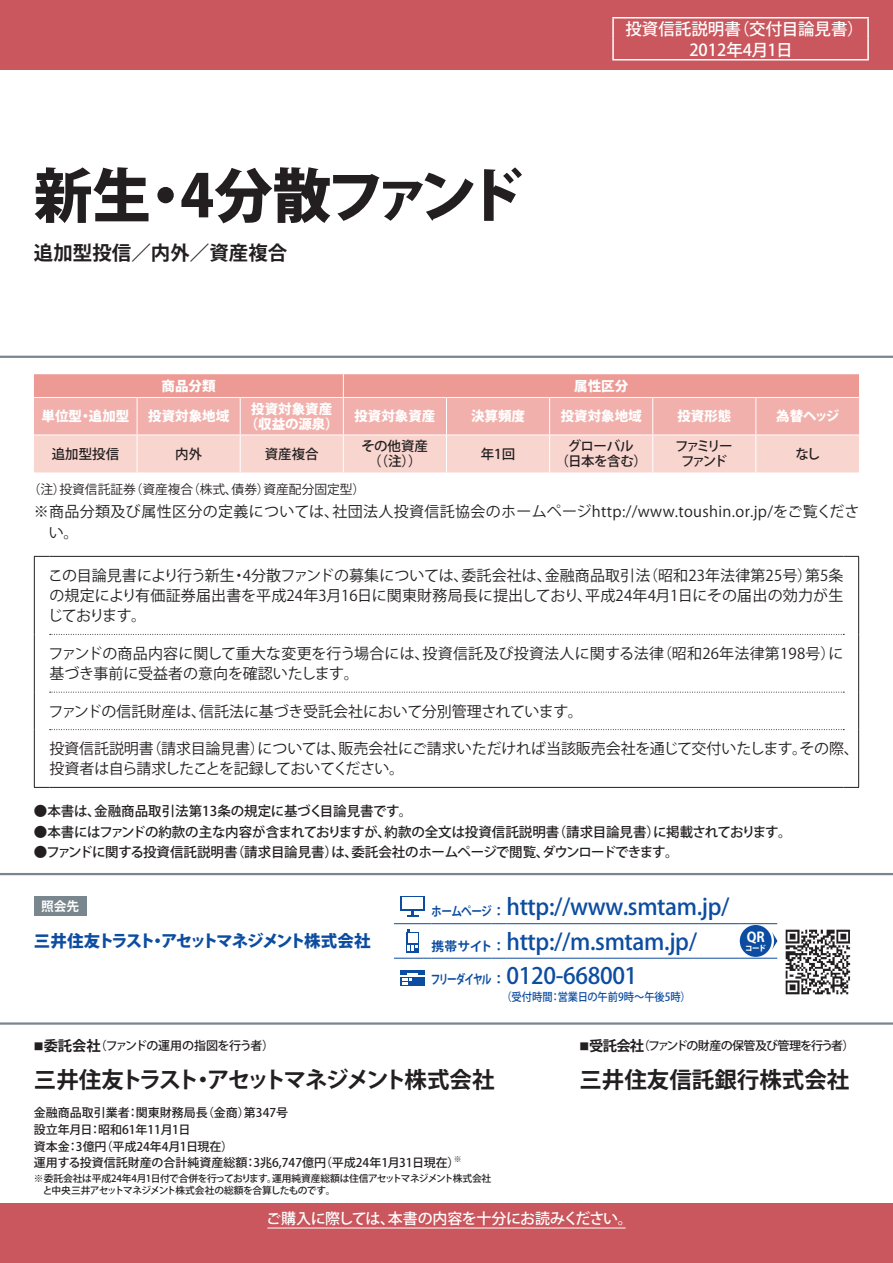
<style>
.page{position:relative;width:893px;height:1263px;background:#fff}
.page>*{position:absolute;margin:0;border:0;box-sizing:border-box;transform-origin:0 0}
.t1{font:800 58.5px "Koz Go Pro";letter-spacing:-.08em;color:#231f20}
.t2{font:500 22.5px "Koz Go Pro";letter-spacing:-.015em;color:#0d4da1}
.t3{font:700 22.5px "Koz Go Pro";letter-spacing:-.09em;color:#231f20}
.t4{font:700 22.5px "Koz Go Pro";color:#231f20}
.t5{font:700 19.5px "Koz Go Pro";color:#231f20}
.t6{font:500 16.5px "Koz Go Pro";color:#fff}
.t7{font:800 16.5px "Koz Go Pro";letter-spacing:-.1em;color:#0d4da1}
.t8{font:15px/20.2px "Koz Go Pro";color:#231f20}
.t9{font:15px/21px "Koz Go Pro";letter-spacing:.025em;color:#231f20}
.t10{font:500 15px "Koz Go Pro";letter-spacing:-.025em;color:#fff}
.t11{font:500 13.5px/15px "Koz Go Pro";letter-spacing:-.02em;color:#231f20;text-align:center}
.t12{font:800 13.5px/15px "Koz Go Pro";color:#fff;text-align:center}
.t13{font:500 13.5px "Koz Go Pro";color:#231f20}
.t14{font:700 13.5px "Koz Go Pro";color:#fff}
.t15{font:12.75px "Koz Go Pro";color:#231f20}
.t16{font:700 12.75px "Koz Go Pro";letter-spacing:-.115em;color:#0d4da1;scale:.76 1}
.t17{font:700 12.75px "Koz Go Pro";letter-spacing:-.085em;color:#0d4da1;scale:.84 1}
.t18{font:700 12.75px "Koz Go Pro";letter-spacing:-.085em;color:#0d4da1}
.t19{font:700 12.75px "Koz Go Pro";color:#fff}
.t20{font:500 12px "Koz Go Pro";color:#231f20}
.t21{font:500 12px "Koz Go Pro";letter-spacing:-.065em;color:#231f20}
.t22{font:500 12px "Koz Go Pro";letter-spacing:-.04em;color:#231f20}
.t23{font:500 11.25px "Koz Go Pro";color:#0d4da1;scale:.91 1}
.t24{font:500 9.75px/12px "Koz Go Pro";letter-spacing:-.05em;color:#231f20}
.t25{font:800 7.5px "Koz Go Pro";color:#fff}
.s1{font-size:9.75px}
.s2{font-weight:700;font-size:14.25px}
</style>
<div class="page">
<div style="left:0;top:0;width:893px;height:69px;background:#c9575d"></div>
<div style="left:0;top:1204px;width:893px;height:59px;background:#c9575d"></div>
<hr style="left:0;top:873px;width:893px;height:2px;background:#7a868d">
<hr style="left:0;top:1022px;width:893px;height:3px;background:#7a868d">
<hr style="left:0;top:356px;width:893px;height:2px;background:#7a868d">
<hr style="left:267px;top:1227px;width:359px;height:1px;background:#fff">
<hr style="left:394px;top:923px;width:37px;height:1px;background:#0d4da1">
<hr style="left:431px;top:923px;width:60px;height:1px;background:#0d4da1">
<svg style="left:491px;top:923px;width:15px;height:1px"></svg>
<hr style="left:506px;top:923px;width:234px;height:1px;background:#0d4da1">
<hr style="left:740px;top:923px;width:37px;height:1px;background:#0d4da1">
<hr style="left:394px;top:958px;width:37px;height:1px;background:#0d4da1">
<hr style="left:431px;top:958px;width:60px;height:1px;background:#0d4da1">
<svg style="left:491px;top:958px;width:15px;height:1px"></svg>
<hr style="left:506px;top:958px;width:234px;height:1px;background:#0d4da1">
<hr style="left:740px;top:958px;width:37px;height:1px;background:#0d4da1">
<div style="left:34px;top:897px;width:52px;height:19px;background:#7a868d"></div>
<div style="left:401px;top:895px;width:24px;height:15px;background:#0d4da1"></div>
<svg style="left:407px;top:910px;width:11px;height:6px"></svg>
<div style="left:402px;top:897px;width:21px;height:12px;background:#fff"></div>
<img style="left:785px;top:929px;width:66px;height:66px">
<svg style="left:406px;top:932px;width:13px;height:20px"></svg>
<div style="left:408px;top:934px;width:10px;height:9px;background:#fff"></div>
<svg style="left:408px;top:945px;width:10px;height:6px"></svg>
<div style="left:740px;top:925px;width:32px;height:32px;background:#0d4da1;border-radius:50%"></div>
<svg style="left:772px;top:932px;width:5px;height:18px"></svg>
<div style="left:401px;top:977px;width:24px;height:9px;background:#0d4da1"></div>
<hr style="left:403px;top:970px;width:19px;height:3px;background:#0d4da1">
<svg style="left:418px;top:970px;width:7px;height:5px"></svg>
<svg style="left:401px;top:970px;width:10px;height:14px"></svg>
<hr style="left:612px;top:17px;width:257px;height:2px;background:#fff">
<hr style="left:612px;top:19px;width:2px;height:20px;background:#fff">
<hr style="left:867px;top:19px;width:2px;height:20px;background:#fff">
<hr style="left:612px;top:39px;width:2px;height:20px;background:#fff">
<hr style="left:867px;top:39px;width:2px;height:20px;background:#fff">
<hr style="left:612px;top:59px;width:257px;height:2px;background:#fff">
<svg style="left:34px;top:374px;width:825px;height:98px;background:#f3bab5"></svg>
<svg style="left:50px;top:634px;width:794px;height:1px"></svg>
<svg style="left:50px;top:692px;width:794px;height:1px"></svg>
<svg style="left:50px;top:729px;width:794px;height:1px"></svg>
<svg style="left:34px;top:556px;width:15px;height:1px"></svg>
<hr style="left:34px;top:557px;width:1px;height:77px;background:#231f20">
<hr style="left:49px;top:556px;width:795px;height:1px;background:#231f20">
<svg style="left:844px;top:556px;width:15px;height:1px"></svg>
<hr style="left:858px;top:557px;width:1px;height:77px;background:#231f20">
<hr style="left:34px;top:634px;width:1px;height:58px;background:#231f20">
<hr style="left:858px;top:634px;width:1px;height:58px;background:#231f20">
<hr style="left:34px;top:692px;width:1px;height:38px;background:#231f20">
<hr style="left:858px;top:692px;width:1px;height:38px;background:#231f20">
<hr style="left:34px;top:730px;width:1px;height:57px;background:#231f20">
<hr style="left:858px;top:730px;width:1px;height:57px;background:#231f20">
<svg style="left:34px;top:787px;width:15px;height:1px"></svg>
<hr style="left:49px;top:787px;width:795px;height:1px;background:#231f20">
<svg style="left:844px;top:787px;width:15px;height:1px"></svg>
<p class="t1" style="left:34px;top:158px;width:491px">新生・4分散ファンド</p>
<p class="t5" style="left:34px;top:240px;width:255px">追加型投信／内外／資産複合</p>
<p class="t6" style="left:625px;top:18px;width:240px">投資信託説明書（交付目論見書）</p>
<p class="t6" style="left:689px;top:39px;width:105px">2012年4月1日</p>
<p class="t12" style="left:162px;top:379px;width:55px">商品分類</p>
<p class="t12" style="left:574px;top:379px;width:55px">属性区分</p>
<p class="t12" style="left:42px;top:410px;width:89px">単位型・追加型</p>
<p class="t12" style="left:148px;top:410px;width:83px">投資対象地域</p>
<p class="t12" style="left:245px;top:402px;width:95px">投資対象資産（収益の源泉）</p>
<p class="t12" style="left:354px;top:410px;width:82px">投資対象資産</p>
<p class="t12" style="left:471px;top:410px;width:55px">決算頻度</p>
<p class="t12" style="left:561px;top:410px;width:82px">投資対象地域</p>
<p class="t12" style="left:677px;top:410px;width:55px">投資形態</p>
<p class="t12" style="left:776px;top:410px;width:65px">為替ヘッジ</p>
<p class="t11" style="left:52px;top:447px;width:69px">追加型投信</p>
<p class="t11" style="left:175px;top:447px;width:28px">内外</p>
<p class="t11" style="left:265px;top:447px;width:55px">資産複合</p>
<p class="t11" style="left:361px;top:440px;width:68px">その他資産（（注））</p>
<p class="t11" style="left:481px;top:447px;width:36px">年1回</p>
<p class="t11" style="left:568px;top:439px;width:67px">グローバル</p>
<p class="t11" style="left:555px;top:454px;width:93px">（日本を含む）</p>
<p class="t11" style="left:675px;top:439px;width:59px">ファミリー</p>
<p class="t11" style="left:681px;top:454px;width:48px">ファンド</p>
<p class="t11" style="left:795px;top:447px;width:27px">なし</p>
<p class="t15" style="left:28px;top:481px;width:339px">（注）投資信託証券（資産複合（株式、債券）資産配分固定型）</p>
<p class="t9" style="left:49px;top:501px;width:812px;text-indent:-15px">※商品分類及び属性区分の定義については、社団法人投資信託協会のホームページhttp://www.toushin.or.jp/をご覧ください。</p>
<p class="t8" style="left:48px;top:566px;width:797px;text-align:justify">この目論見書により行う新生・4分散ファンドの募集については、委託会社は、金融商品取引法（昭和23年法律第25号）第5条の規定により有価証券届出書を平成24年3月16日に関東財務局長に提出しており、平成24年4月1日にその届出の効力が生じております。</p>
<p class="t8" style="left:49px;top:644px;width:796px">ファンドの商品内容に関して重大な変更を行う場合には、投資信託及び投資法人に関する法律（昭和26年法律第198号）に基づき事前に受益者の意向を確認いたします。</p>
<p class="t8" style="left:49px;top:701px;width:536px">ファンドの信託財産は、信託法に基づき受託会社において分別管理されています。</p>
<p class="t8" style="left:49px;top:739px;width:811px">投資信託説明書（請求目論見書）については、販売会社にご請求いただければ当該販売会社を通じて交付いたします。その際、投資者は自ら請求したことを記録しておいてください。</p>
<p class="t13" style="left:34px;top:802px;width:380px">●本書は、金融商品取引法第13条の規定に基づく目論見書です。</p>
<p class="t11" style="left:34px;top:825px;width:759px">●本書にはファンドの約款の主な内容が含まれておりますが、約款の全文は投資信託説明書（請求目論見書）に掲載されております。</p>
<p class="t11" style="left:34px;top:846px;width:646px">●ファンドに関する投資信託説明書（請求目論見書）は、委託会社のホームページで閲覧、ダウンロードできます。</p>
<p class="t19" style="left:41px;top:898px;width:40px">照会先</p>
<p class="t17" style="left:431px;top:903px;width:90px">ホームページ：</p>
<p class="t2" style="left:506px;top:892px;width:225px">http://www.smtam.jp/</p>
<p class="t7" style="left:34px;top:930px;width:338px">三井住友トラスト・アセットマネジメント株式会社</p>
<p class="t18" style="left:431px;top:938px;width:75px">携帯サイト：</p>
<p class="t2" style="left:506px;top:927px;width:192px">http://m.smtam.jp/</p>
<p class="t14" style="left:747px;top:929px;width:20px">QR</p>
<p class="t25" style="left:745px;top:943px;width:22px">コード</p>
<p class="t16" style="left:431px;top:971px;width:100px">フリーダイヤル：</p>
<p class="t2" style="left:506px;top:961px;width:132px">0120-668001</p>
<p class="t23" style="left:502px;top:990px;width:209px">（受付時間：営業日の午前9時～午後5時）</p>
<p class="t22" style="left:34px;top:1038px;width:242px"><span class="s1">■</span><span class="s2">委託会社</span>（ファンドの運用の指図を行う者）</p>
<p class="t3" style="left:34px;top:1065px;width:462px">三井住友トラスト・アセットマネジメント株式会社</p>
<p class="t20" style="left:34px;top:1105px;width:256px">金融商品取引業者：関東財務局長（金商）第347号</p>
<p class="t20" style="left:34px;top:1122px;width:158px">設立年月日：昭和61年11月1日</p>
<p class="t20" style="left:34px;top:1138px;width:201px">資本金：3億円（平成24年4月1日現在）</p>
<p class="t20" style="left:34px;top:1155px;width:429px">運用する投資信託財産の合計純資産総額：3兆6,747億円（平成24年1月31日現在）<sup>※</sup></p>
<p class="t24" style="left:43px;top:1172px;width:450px;text-indent:-9px">※委託会社は平成24年4月1日付で合併を行っております。運用純資産総額は住信アセットマネジメント株式会社と中央三井アセットマネジメント株式会社の総額を合算したものです。</p>
<p class="t21" style="left:579px;top:1038px;width:277px"><span class="s1">■</span><span class="s2">受託会社</span>（ファンドの財産の保管及び管理を行う者）</p>
<p class="t4" style="left:579px;top:1065px;width:271px">三井住友信託銀行株式会社</p>
<p class="t10" style="left:266px;top:1208px;width:368px">ご購入に際しては、本書の内容を十分にお読みください。</p>
</div>
